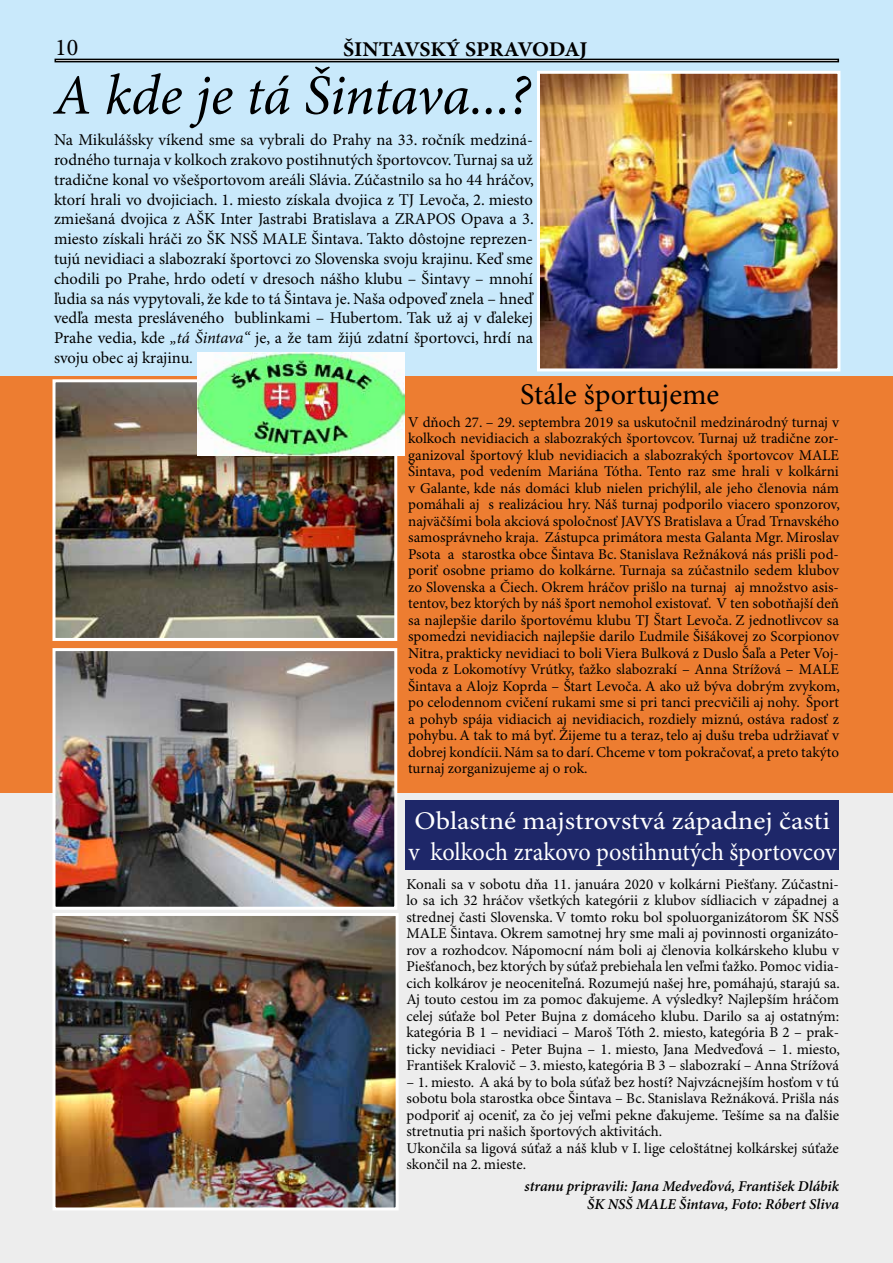
<style>
.page{position:relative;width:893px;height:1263px;background:#fff}
.page>*{position:absolute;margin:0;border:0;box-sizing:border-box;transform-origin:0 0}
.t1{font:italic 56.85px "Minion Pro";letter-spacing:-.01em;color:#000}
.t2{font:30px "Minion Pro";color:#000}
.t3{font:25.5px/30.6px "Minion Pro";color:#fff;scale:1.11 1}
.t4{font:24px "Minion Pro";color:#000}
.t5{font:700 21px "Minion Pro";letter-spacing:-.015em;color:#000;scale:1.05 1}
.t6{font:16.5px/19.8px "Minion Pro";color:#000;text-align:justify}
.t7{font:15px/16.5px "Minion Pro";color:#000;text-align:justify}
.t8{font:italic 600 15px/18px "Minion Pro";letter-spacing:-.005em;color:#000;text-align:right}
.s1{font-style:italic}
</style>
<div class="page">
<div style="left:0;top:789px;width:893px;height:474px;background:#ededed"></div>
<div style="left:0;top:374px;width:893px;height:418px;background:#ed7d31"></div>
<div style="left:0;top:0;width:893px;height:376px;background:#c9e9fb"></div>
<img style="left:541px;top:75px;width:295px;height:292px">
<div style="left:537px;top:71px;width:303px;height:300px;border:3px solid #fff"></div>
<img style="left:56px;top:383px;width:337px;height:254px">
<div style="left:52px;top:379px;width:345px;height:262px;border:3px solid #fff"></div>
<img style="left:56px;top:917px;width:339px;height:289px">
<div style="left:52px;top:913px;width:347px;height:297px;border:3px solid #fff"></div>
<img style="left:56px;top:652px;width:337px;height:254px">
<div style="left:52px;top:648px;width:345px;height:262px;border:3px solid #fff"></div>
<img style="left:197px;top:353px;width:208px;height:103px">
<div style="left:406px;top:800px;width:433px;height:70px;background:#1e2769"></div>
<div style="left:55px;top:59px;width:784px;height:3px;border:2px solid #000"></div>
<h3 class="t4" style="left:55px;top:33px;width:25px">10</h3>
<h3 class="t5" style="left:343px;top:37px;width:234px">ŠINTAVSKÝ SPRAVODAJ</h3>
<h1 class="t1" style="left:54px;top:61px;width:478px">A kde je tá Šintava...?</h1>
<p class="t6" style="left:54px;top:131px;width:481px">Na Mikulášsky víkend sme sa vybrali do Prahy na 33. ročník medziná&shy;rodného turnaja v kolkoch zrakovo postihnutých športovcov. Turnaj sa už tradične konal vo všešportovom areáli Slávia. Zúčastnilo sa ho 44 hráčov, ktorí hrali vo dvojiciach. 1. miesto získala dvojica z TJ Levoča, 2. miesto zmiešaná dvojica z AŠK Inter Jastrabi Bratislava a ZRAPOS Opava a 3. miesto získali hráči zo ŠK NSŠ MALE Šintava. Takto dôstojne reprezen&shy;tujú nevidiaci a slabozrakí športovci zo Slovenska svoju krajinu. Keď sme chodili po Prahe, hrdo odetí v dresoch nášho klubu – Šintavy – mnohí ľudia sa nás vypytovali, že kde to tá Šintava je. Naša odpoveď znela – hneď vedľa mesta presláveného bublinkami – Hubertom. Tak už aj v ďalekej Prahe vedia, kde <span class="s1">„tá Šintava“</span> je, a že tam žijú zdatní športovci, hrdí na svoju obec aj krajinu.</p>
<h2 class="t2" style="left:520px;top:376px;width:200px">Stále športujeme</h2>
<p class="t7" style="left:408px;top:414px;width:433px">V dňoch 27. – 29. septembra 2019 sa uskutočnil medzinárodný turnaj v kolkoch nevidiacich a slabozrakých športovcov. Turnaj už tradične zor&shy;ganizoval športový klub nevidiacich a slabozrakých športovcov MALE Šintava, pod vedením Mariána Tótha. Tento raz sme hrali v kolkárni v Galante, kde nás domáci klub nielen prichýlil, ale jeho členovia nám pomáhali aj s realizáciou hry. Náš turnaj podporilo viacero sponzorov, najväčšími bola akciová spoločnosť JAVYS Bratislava a Úrad Trnavského samosprávneho kraja. Zástupca primátora mesta Galanta Mgr. Miroslav Psota a starostka obce Šintava Bc. Stanislava Režnáková nás prišli pod&shy;poriť osobne priamo do kolkárne. Turnaja sa zúčastnilo sedem klubov zo Slovenska a Čiech. Okrem hráčov prišlo na turnaj aj množstvo asis&shy;tentov, bez ktorých by náš šport nemohol existovať. V ten sobotňajší deň sa najlepšie darilo športovému klubu TJ Štart Levoča. Z jednotlivcov sa spomedzi nevidiacich najlepšie darilo Ľudmile Šišákovej zo Scorpionov Nitra, prakticky nevidiaci to boli Viera Bulková z Duslo Šaľa a Peter Voj&shy;voda z Lokomotívy Vrútky, ťažko slabozrakí – Anna Strížová – MALE Šintava a Alojz Koprda – Štart Levoča. A ako už býva dobrým zvykom, po celodennom cvičení rukami sme si pri tanci precvičili aj nohy. Šport a pohyb spája vidiacich aj nevidiacich, rozdiely miznú, ostáva radosť z pohybu. A tak to má byť. Žijeme tu a teraz, telo aj dušu treba udržiavať v dobrej kondícii. Nám sa to darí. Chceme v tom pokračovať, a preto takýto turnaj zorganizujeme aj o rok.</p>
<h3 class="t3" style="left:408px;top:807px;width:387px">Oblastné majstrovstvá západnej časti v kolkoch zrakovo postihnutých športovcov</h3>
<p class="t7" style="left:406px;top:876px;width:435px">Konali sa v sobotu dňa 11. januára 2020 v kolkárni Piešťany. Zúčastni&shy;lo sa ich 32 hráčov všetkých kategórii z klubov sídliacich v západnej a strednej časti Slovenska. V tomto roku bol spoluorganizátorom ŠK NSŠ MALE Šintava. Okrem samotnej hry sme mali aj povinnosti organizáto&shy;rov a rozhodcov. Nápomocní nám boli aj členovia kolkárskeho klubu v Piešťanoch, bez ktorých by súťaž prebiehala len veľmi ťažko. Pomoc vidia&shy;cich kolkárov je neoceniteľná. Rozumejú našej hre, pomáhajú, starajú sa.<br>Aj touto cestou im za pomoc ďakujeme. A výsledky? Najlepším hráčom celej súťaže bol Peter Bujna z domáceho klubu. Darilo sa aj ostatným: kategória B 1 – nevidiaci – Maroš Tóth 2. miesto, kategória B 2 – prak&shy;ticky nevidiaci - Peter Bujna – 1. miesto, Jana Medveďová – 1. miesto, František Kralovič – 3. miesto, kategória B 3 – slabozrakí – Anna Strížová</p>
<p class="t7" style="left:406px;top:1074px;width:434px;text-align:left">– 1. miesto. A aká by to bola súťaž bez hostí? Najvzácnejším hosťom v tú sobotu bola starostka obce Šintava – Bc. Stanislava Režnáková. Prišla nás podporiť aj oceniť, za čo jej veľmi pekne ďakujeme. Tešíme sa na ďalšie stretnutia pri našich športových aktivitách.<br>Ukončila sa ligová súťaž a náš klub v I. lige celoštátnej kolkárskej súťaže skončil na 2. mieste.</p>
<p class="t8" style="left:525px;top:1178px;width:316px">stranu pripravili: Jana Medveďová, František Dlábik<br>ŠK NSŠ MALE Šintava, Foto: Róbert Sliva</p>
</div>
